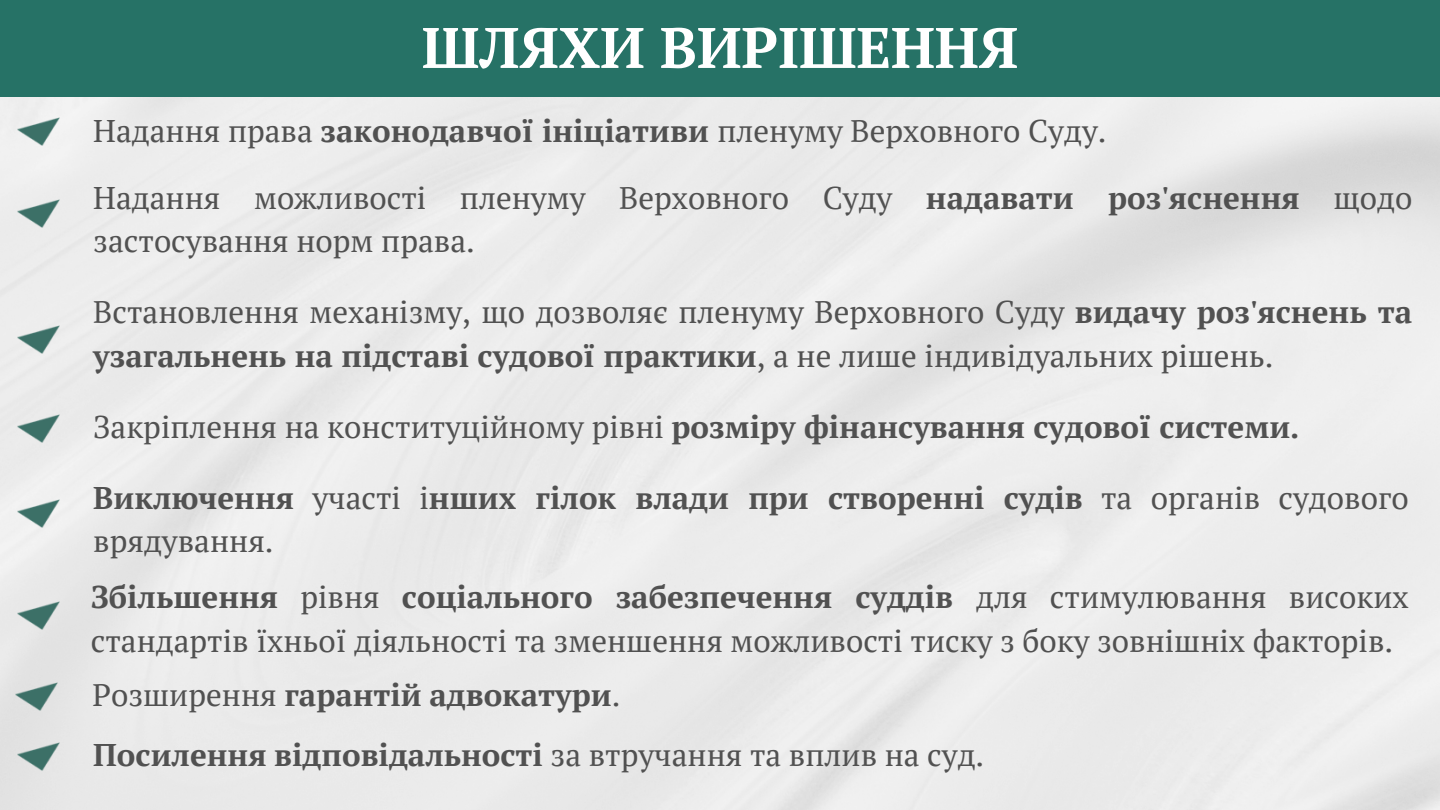
<style>
.page{position:relative;width:1440px;height:810px;background:#fff}
.page>*{position:absolute;margin:0;border:0;box-sizing:border-box;transform-origin:0 0}
.t1{font:700 57px "PT Serif";color:#fff}
.t2{font:31.3px/43.5px "PT Serif";color:#515151}
.t3{font:700 31.3px/43.5px "PT Serif";color:#515151}
.s1{font-weight:700}
.s2{font-weight:400}
</style>
<div class="page">
<div style="left:0;top:0;width:1440px;height:97px;background:#267266"></div>
<img style="left:0;top:97px;width:93px;height:52px">
<img style="left:0;top:179px;width:93px;height:52px">
<img style="left:0;top:305px;width:93px;height:52px">
<img style="left:0;top:393px;width:93px;height:52px">
<img style="left:0;top:479px;width:93px;height:52px">
<img style="left:0;top:581px;width:93px;height:51px">
<img style="left:0;top:662px;width:91px;height:51px">
<img style="left:0;top:721px;width:93px;height:52px">
<h1 class="t1" style="left:422px;top:9px;width:598px">ШЛЯХИ ВИРІШЕННЯ</h1>
<p class="t2" style="left:93px;top:108px;width:1015px">Надання права <span class="s1">законодавчої ініціативи</span> пленуму Верховного Суду.</p>
<p class="t2" style="left:93px;top:175px;width:1321px">Надання можливості пленуму Верховного Суду <span class="s1">надавати роз'яснення</span> щодо застосування норм права.</p>
<p class="t2" style="left:93px;top:290px;width:1321px">Встановлення механізму, що дозволяє пленуму Верховного Суду <span class="s1">видачу роз'яснень та узагальнень на підставі судової практики</span>, а не лише індивідуальних рішень.</p>
<p class="t3" style="left:93px;top:404px;width:1208px"><span class="s2">Закріплення на конституційному рівні</span> розміру фінансування судової системи.</p>
<p class="t3" style="left:93px;top:475px;width:1317px">Виключення <span class="s2">участі і</span>нших гілок влади при створенні судів <span class="s2">та органів судового врядування.</span></p>
<p class="t2" style="left:91px;top:575px;width:1319px"><span class="s1">Збільшення</span> рівня <span class="s1">соціального забезпечення суддів</span> для стимулювання високих стандартів їхньої діяльності та зменшення можливості тиску з боку зовнішніх факторів.</p>
<p class="t3" style="left:93px;top:673px;width:529px"><span class="s2">Розширення</span> гарантій адвокатури<span class="s2">.</span></p>
<p class="t3" style="left:93px;top:732px;width:893px">Посилення відповідальності <span class="s2">за втручання та вплив на суд.</span></p>
</div>
